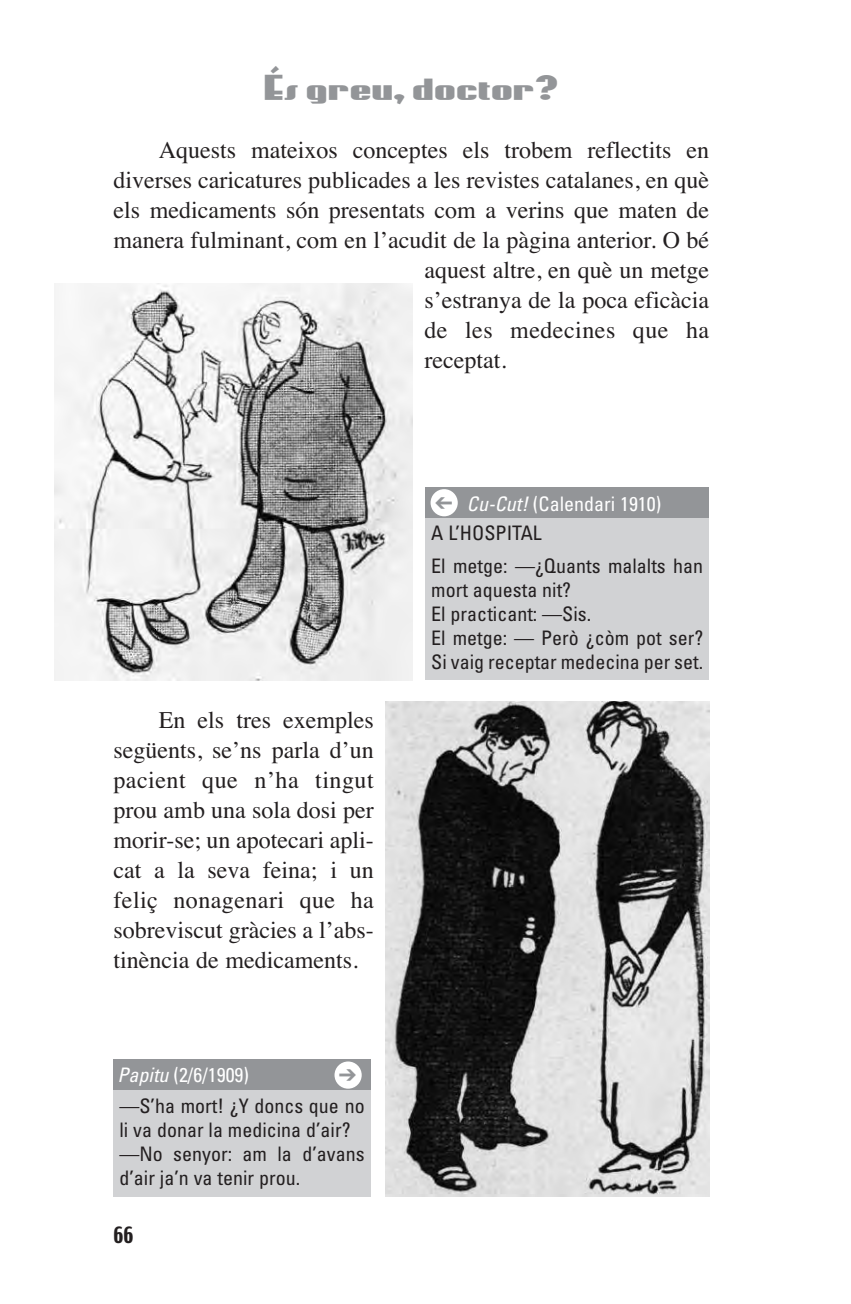
<style>
.page{position:relative;width:851px;height:1304px;background:#fff}
.page>*{position:absolute;margin:0;border:0;box-sizing:border-box;transform-origin:0 0}
.t1{font:36px "Coaster Poster";letter-spacing:.025em;color:#939598}
.t2{font:24px/30px "Times";color:#231f20;text-align:justify}
.t3{font:24px "Times";letter-spacing:.02em;color:#231f20}
.t4{font:condensed 20px/24px "Univers";color:#231f20}
.t5{font:condensed 20px "Univers";color:#fff}
.t6{font:20px "Techno";color:#231f20}
.s1{font-style:italic}
</style>
<div class="page">
<img style="left:55px;top:283px;width:357px;height:398px">
<div style="left:425px;top:487px;width:284px;height:193px;background:#d1d2d4"></div>
<div style="left:425px;top:487px;width:284px;height:31px;background:#939598"></div>
<div style="left:430px;top:489px;width:27px;height:27px;background:#fff;border-radius:50%"></div>
<img style="left:386px;top:702px;width:323px;height:494px">
<div style="left:113px;top:1059px;width:257px;height:137px;background:#d1d2d4"></div>
<div style="left:113px;top:1059px;width:257px;height:31px;background:#939598"></div>
<div style="left:334px;top:1061px;width:27px;height:28px;background:#fff;border-radius:50%"></div>
<h1 class="t1" style="left:264px;top:65px;width:295px">És greu, doctor?</h1>
<p class="t2" style="left:159px;top:135px;width:551px">Aquests mateixos conceptes els trobem reflectits en</p>
<p class="t2" style="left:113px;top:165px;width:597px">diverses caricatures publicades a les revistes catalanes, en què</p>
<p class="t2" style="left:113px;top:195px;width:597px">els medicaments són presentats com a verins que maten de</p>
<p class="t2" style="left:113px;top:225px;width:597px">manera fulminant, com en l’acudit de la pàgina anterior. O bé</p>
<p class="t2" style="left:424px;top:255px;width:286px">aquest altre, en què un metge</p>
<p class="t2" style="left:424px;top:285px;width:286px">s’estranya de la poca eficàcia</p>
<p class="t3" style="left:424px;top:316px;width:286px">de les medecines que ha</p>
<p class="t2" style="left:424px;top:345px;width:83px">receptat.</p>
<p class="t5" style="left:467px;top:497px;width:196px"><span class="s1">Cu-Cut!</span> (Calendari 1910)</p>
<p class="t2" style="left:113px;top:705px;width:262px;text-indent:45px">En els tres exemples següents, se’ns parla d’un pacient que n’ha tingut prou amb una sola dosi per morir-se; un apotecari apli&shy;cat a la seva feina; i un feliç nonagenari que ha sobreviscut gràcies a l’abs&shy;tinència de medicaments.</p>
<p class="t5" style="left:117px;top:1067px;width:133px"><span class="s1">Papitu</span> (2/6/1909)</p>
<p class="t4" style="left:119px;top:1095px;width:247px">—S’ha mort! ¿Y doncs que no li va donar la medicina d’air? —No senyor: am la d’avans d’air ja’n va tenir prou.</p>
<p class="t6" style="left:113px;top:1225px;width:21px">66</p>
<p class="t4" style="left:431px;top:518px;width:273px;line-height:33.2px">A L’HOSPITAL<br>El metge: —¿Quants malalts han</p>
<p class="t4" style="left:431px;top:580px;width:273px">mort aquesta nit?<br>El practicant: —Sis.<br>El metge: — Però ¿còm pot ser?<br>Si vaig receptar medecina per set.</p>
</div>
